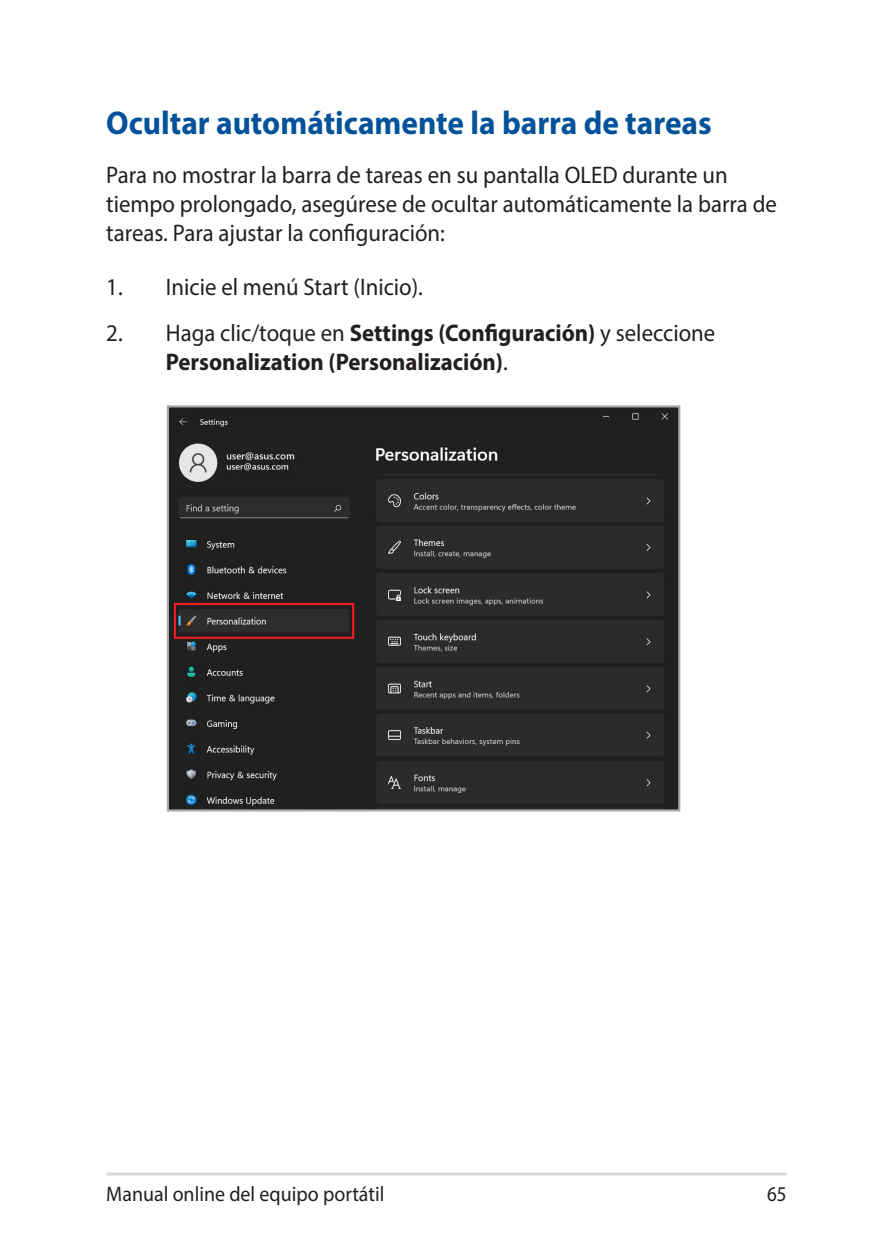
<style>
.page{position:relative;width:893px;height:1259px;background:#fff}
.page>*{position:absolute;margin:0;border:0;box-sizing:border-box;transform-origin:0 0}
.t1{font:700 33px "Myriad Pro";color:#01529a;scale:.95 1}
.t2{font:24px/28.8px "Myriad Pro";color:#231f20;scale:.95 1}
.t3{font:700 24px/28.8px "Myriad Pro";color:#231f20;scale:.95 1}
.t4{font:21px "Myriad Pro";color:#231f20;scale:.95 1}
.t5{font:21px "Myriad Pro";color:#231f20;scale:.9 1}
.s1{font-weight:400}
</style>
<div class="page">
<hr style="left:106px;top:1172px;width:681px;height:3px;background:#d8d8d8">
<img style="left:170px;top:408px;width:507px;height:400px">
<div style="left:167px;top:405px;width:513px;height:406px;border:2px solid #a8a9ad"></div>
<div style="left:174px;top:603px;width:180px;height:36px;border:2px solid #ee1d23"></div>
<h1 class="t1" style="left:106px;top:101px;width:639px">Ocultar automáticamente la barra de tareas</h1>
<p class="t2" style="left:106px;top:160px;width:707px">Para no mostrar la barra de tareas en su pantalla OLED durante un tiempo prolongado, asegúrese de ocultar automáticamente la barra de tareas. Para ajustar la configuración:</p>
<p class="t2" style="left:106px;top:272px;width:335px">1. Inicie el menú Start (Inicio).</p>
<p class="t3" style="left:166px;top:317px;width:580px;text-indent:-60px"><span class="s1">2. Haga clic/toque en</span> Settings (Configuración) <span class="s1">y seleccione<br></span>Personalization (Personalización)<span class="s1">.</span></p>
<p class="t4" style="left:106px;top:1180px;width:294px">Manual online del equipo portátil</p>
<p class="t5" style="left:767px;top:1180px;width:23px">65</p>
</div>
